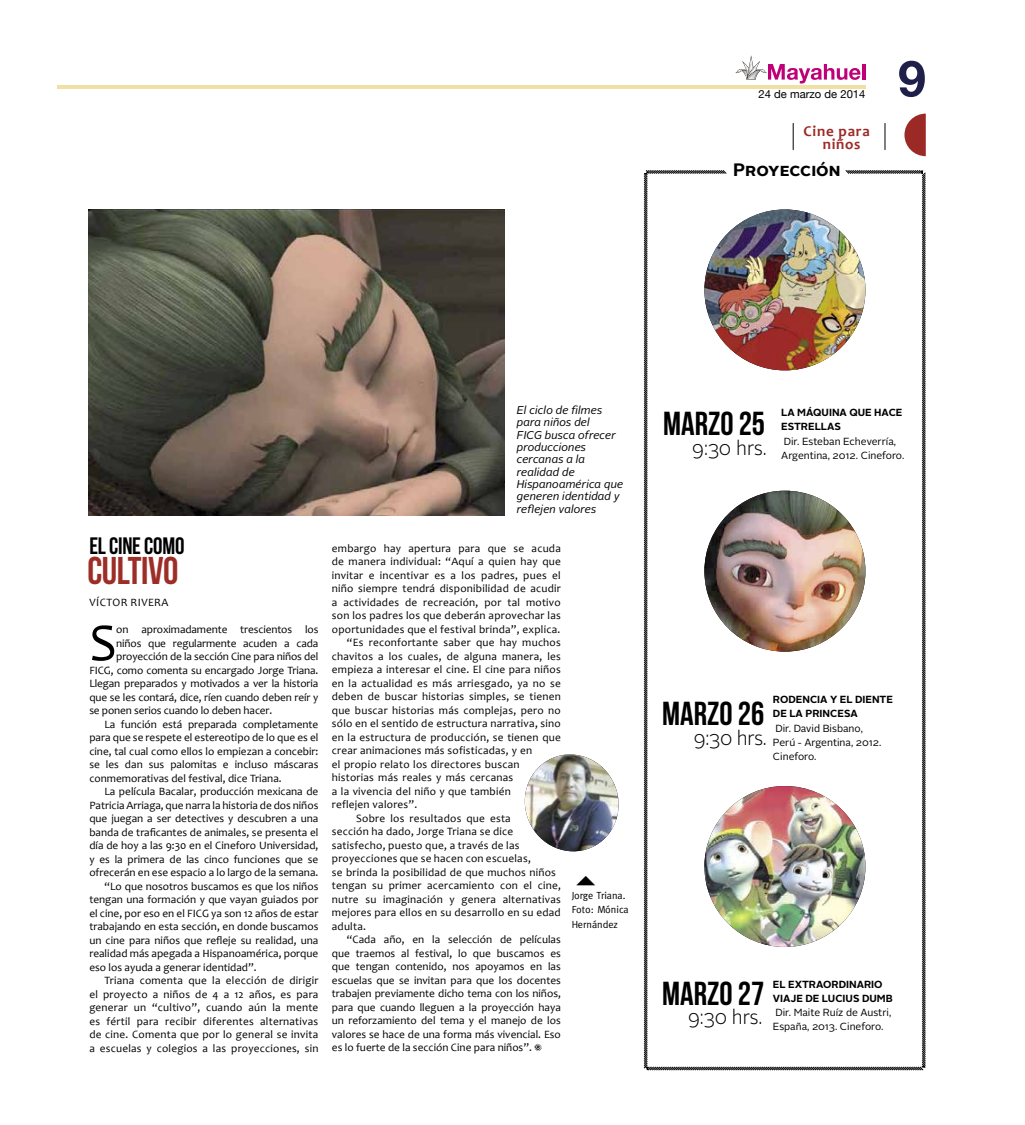
<style>
.page{position:relative;width:1025px;height:1125px;background:#fff}
.page>*{position:absolute;margin:0;border:0;box-sizing:border-box;transform-origin:0 0}
.t1{font:53.75px "Candara";color:#000}
.t2{font:700 50px "Helvetica Neue";color:#1f204a}
.t3{font:38.62px "Bebas Neue";letter-spacing:-.01em;color:#9d2d27}
.t4{font:33.25px "Bebas Neue";color:#000}
.t5{font:23.75px "Bebas Neue";letter-spacing:-.01em;color:#000}
.t6{font:300 20.25px "Alright Sans";letter-spacing:-.01em;color:#000;scale:.94 1}
.t7{font:700 18px "Alright Sans";color:#000}
.t8{font:700 15px/13.8px "Candara";letter-spacing:.05em;color:#9c2b27}
.t9{font:11.25px "Candara";color:#000}
.t10{font:11.25px "Candara";letter-spacing:.02em;color:#000}
.t11{font:italic 11.25px/12.4px "Alright Sans";color:#000}
.t12{font:11.25px "Helvetica Neue";color:#000}
.t13{font:11.25px "Candara";letter-spacing:.04em;color:#000}
.t14{font:10.25px/14.1px "Alright Sans";color:#000}
.t15{font:700 10.25px/14.1px "Alright Sans";color:#000}
.t16{font:10.25px/14.1px "Meta Normal";color:#000}
</style>
<div class="page">
<hr style="left:57px;top:85px;width:808px;height:3px;background:#f0e0a3">
<hr style="left:862px;top:64px;width:3px;height:16px;background:#c00078">
<svg style="left:735px;top:55px;width:125px;height:29px"></svg>
<svg style="left:904px;top:114px;width:21px;height:42px"></svg>
<svg style="left:792px;top:123px;width:1px;height:27px"></svg>
<svg style="left:884px;top:123px;width:1px;height:27px"></svg>
<img style="left:643px;top:170px;width:283px;height:901px">
<img style="left:88px;top:209px;width:416px;height:306px">
<svg style="left:534px;top:1044px;width:7px;height:7px"></svg>
<img style="left:524px;top:754px;width:95px;height:98px">
<p class="t12" style="left:758px;top:86px;width:108px">24 de marzo de 2014</p>
<h3 class="t8" style="left:822px;top:124px;width:49px;text-indent:-19px">Cine para niños</h3>
<h3 class="t7" style="left:732px;top:157px;width:109px">PROYECCIÓN</h3>
<h2 class="t2" style="left:897px;top:39px;width:29px">9</h2>
<h3 class="t5" style="left:89px;top:532px;width:96px">EL CINE COMO</h3>
<h3 class="t3" style="left:87px;top:549px;width:93px">CULTIVO</h3>
<p class="t13" style="left:89px;top:595px;width:80px">VÍCTOR RIVERA</p>
<h1 class="t1" style="left:89px;top:609px;width:29px">S</h1>
<p class="t9" style="left:116px;top:622px;width:203px">on aproximadamente trescientos los</p>
<p class="t9" style="left:116px;top:636px;width:203px">niños que regularmente acuden a cada</p>
<p class="t9" style="left:116px;top:649px;width:203px">proyección de la sección Cine para niños del</p>
<p class="t9" style="left:89px;top:663px;width:230px">FICG, como comenta su encargado Jorge Triana.</p>
<p class="t9" style="left:89px;top:676px;width:230px">Llegan preparados y motivados a ver la historia</p>
<p class="t9" style="left:89px;top:690px;width:230px">que se les contará, dice, ríen cuando deben reír y</p>
<p class="t9" style="left:89px;top:703px;width:184px">se ponen serios cuando lo deben hacer.</p>
<p class="t9" style="left:104px;top:717px;width:215px">La función está preparada completamente</p>
<p class="t9" style="left:89px;top:730px;width:230px">para que se respete el estereotipo de lo que es el</p>
<p class="t9" style="left:89px;top:744px;width:230px">cine, tal cual como ellos lo empiezan a concebir:</p>
<p class="t9" style="left:89px;top:757px;width:230px">se les dan sus palomitas e incluso máscaras</p>
<p class="t9" style="left:89px;top:771px;width:194px">conmemorativas del festival, dice Triana.</p>
<p class="t9" style="left:104px;top:784px;width:215px">La película Bacalar, producción mexicana de</p>
<p class="t9" style="left:89px;top:798px;width:230px">Patricia Arriaga, que narra la historia de dos niños</p>
<p class="t9" style="left:89px;top:811px;width:230px">que juegan a ser detectives y descubren a una</p>
<p class="t9" style="left:89px;top:825px;width:230px">banda de traficantes de animales, se presenta el</p>
<p class="t9" style="left:89px;top:838px;width:230px">día de hoy a las 9:30 en el Cineforo Universidad,</p>
<p class="t9" style="left:89px;top:852px;width:230px">y es la primera de las cinco funciones que se</p>
<p class="t9" style="left:89px;top:865px;width:230px">ofrecerán en ese espacio a lo largo de la semana.</p>
<p class="t9" style="left:104px;top:879px;width:215px">“Lo que nosotros buscamos es que los niños</p>
<p class="t9" style="left:89px;top:892px;width:230px">tengan una formación y que vayan guiados por</p>
<p class="t9" style="left:89px;top:906px;width:230px">el cine, por eso en el FICG ya son 12 años de estar</p>
<p class="t9" style="left:89px;top:919px;width:230px">trabajando en esta sección, en donde buscamos</p>
<p class="t9" style="left:89px;top:933px;width:230px">un cine para niños que refleje su realidad, una</p>
<p class="t9" style="left:89px;top:946px;width:230px">realidad más apegada a Hispanoamérica, porque</p>
<p class="t9" style="left:89px;top:960px;width:169px">eso los ayuda a generar identidad”.</p>
<p class="t10" style="left:104px;top:973px;width:215px">Triana comenta que la elección de dirigir</p>
<p class="t10" style="left:89px;top:987px;width:230px">el proyecto a niños de 4 a 12 años, es para</p>
<p class="t10" style="left:89px;top:1000px;width:230px">generar un “cultivo”, cuando aún la mente</p>
<p class="t10" style="left:89px;top:1014px;width:230px">es fértil para recibir diferentes alternativas</p>
<p class="t10" style="left:89px;top:1027px;width:230px">de cine. Comenta que por lo general se invita</p>
<p class="t10" style="left:89px;top:1041px;width:230px">a escuelas y colegios a las proyecciones, sin</p>
<p class="t11" style="left:516px;top:404px;width:108px">El ciclo de filmes para niños del<br>FICG busca ofrecer producciones cercanas a la realidad de<br>Hispanoamérica que generen identidad y reflejen valores</p>
<p class="t10" style="left:332px;top:541px;width:230px">embargo hay apertura para que se acuda</p>
<p class="t10" style="left:332px;top:554px;width:230px">de manera individual: “Aquí a quien hay que</p>
<p class="t10" style="left:332px;top:568px;width:230px">invitar e incentivar es a los padres, pues el</p>
<p class="t10" style="left:332px;top:581px;width:230px">niño siempre tendrá disponibilidad de acudir</p>
<p class="t10" style="left:332px;top:595px;width:230px">a actividades de recreación, por tal motivo</p>
<p class="t10" style="left:332px;top:608px;width:230px">son los padres los que deberán aprovechar las</p>
<p class="t10" style="left:332px;top:622px;width:230px">oportunidades que el festival brinda”, explica.</p>
<p class="t10" style="left:347px;top:635px;width:215px">“Es reconfortante saber que hay muchos</p>
<p class="t10" style="left:332px;top:649px;width:230px">chavitos a los cuales, de alguna manera, les</p>
<p class="t10" style="left:332px;top:662px;width:230px">empieza a interesar el cine. El cine para niños</p>
<p class="t10" style="left:332px;top:676px;width:230px">en la actualidad es más arriesgado, ya no se</p>
<p class="t10" style="left:332px;top:689px;width:230px">deben de buscar historias simples, se tienen</p>
<p class="t10" style="left:332px;top:703px;width:230px">que buscar historias más complejas, pero no</p>
<p class="t10" style="left:332px;top:716px;width:230px">sólo en el sentido de estructura narrativa, sino</p>
<p class="t10" style="left:332px;top:730px;width:230px">en la estructura de producción, se tienen que</p>
<p class="t10" style="left:332px;top:743px;width:202px">crear animaciones más sofisticadas, y en</p>
<p class="t10" style="left:332px;top:757px;width:189px">el propio relato los directores buscan</p>
<p class="t10" style="left:332px;top:770px;width:183px">historias más reales y más cercanas</p>
<p class="t10" style="left:332px;top:784px;width:180px">a la vivencia del niño y que también</p>
<p class="t10" style="left:332px;top:797px;width:87px">reflejen valores”.</p>
<p class="t10" style="left:356px;top:811px;width:156px">Sobre los resultados que esta</p>
<p class="t10" style="left:332px;top:824px;width:183px">sección ha dado, Jorge Triana se dice</p>
<p class="t10" style="left:332px;top:838px;width:189px">satisfecho, puesto que, a través de las</p>
<p class="t10" style="left:332px;top:851px;width:200px">proyecciones que se hacen con escuelas,</p>
<p class="t10" style="left:332px;top:865px;width:225px">se brinda la posibilidad de que muchos niños</p>
<p class="t10" style="left:332px;top:878px;width:230px">tengan su primer acercamiento con el cine,</p>
<p class="t10" style="left:332px;top:892px;width:230px">nutre su imaginación y genera alternativas</p>
<p class="t10" style="left:332px;top:905px;width:230px">mejores para ellos en su desarrollo en su edad</p>
<p class="t9" style="left:332px;top:919px;width:36px">adulta.</p>
<p class="t9" style="left:347px;top:932px;width:215px">“Cada año, en la selección de películas</p>
<p class="t9" style="left:332px;top:946px;width:230px">que traemos al festival, lo que buscamos es</p>
<p class="t9" style="left:332px;top:959px;width:230px">que tengan contenido, nos apoyamos en las</p>
<p class="t9" style="left:332px;top:973px;width:230px">escuelas que se invitan para que los docentes</p>
<p class="t9" style="left:332px;top:986px;width:230px">trabajen previamente dicho tema con los niños,</p>
<p class="t9" style="left:332px;top:1000px;width:230px">para que cuando lleguen a la proyección haya</p>
<p class="t9" style="left:332px;top:1013px;width:230px">un reforzamiento del tema y el manejo de los</p>
<p class="t9" style="left:332px;top:1027px;width:230px">valores se hace de una forma más vivencial. Eso</p>
<p class="t9" style="left:332px;top:1040px;width:201px">es lo fuerte de la sección Cine para niños”.</p>
<p class="t16" style="left:571px;top:889px;width:58px">Jorge Triana.<br>Foto: Mónica<br>Hernández</p>
<h3 class="t4" style="left:663px;top:405px;width:103px">MARZO 25</h3>
<h3 class="t6" style="left:692px;top:434px;width:81px">9:30 hrs.</h3>
<p class="t15" style="left:780px;top:406px;width:115px">LA MÁQUINA QUE HACE<br>ESTRELLAS</p>
<p class="t14" style="left:780px;top:434px;width:125px">Dir. Esteban Echeverría,<br>Argentina, 2012. Cineforo.</p>
<h3 class="t4" style="left:662px;top:696px;width:103px">MARZO 26</h3>
<h3 class="t6" style="left:693px;top:725px;width:79px">9:30 hrs.</h3>
<p class="t15" style="left:772px;top:693px;width:121px;text-indent:23px">ENCIA Y EL DIENTE<br>DE LA PRINCESA</p>
<p class="t14" style="left:772px;top:721px;width:110px">Dir. David Bisbano,<br>Perú - Argentina, 2012.<br>Cineforo.</p>
<p class="t15" style="left:772px;top:693px;width:9px">ROD</p>
<h3 class="t4" style="left:662px;top:975px;width:103px">MARZO 27</h3>
<h3 class="t6" style="left:687px;top:1004px;width:81px">9:30 hrs.</h3>
<p class="t15" style="left:772px;top:978px;width:76px">EL EXTRAORDINARIO<br>VIAJE DE LUCIUS</p>
<p class="t15" style="left:861px;top:992px;width:32px">DUMB</p>
<p class="t14" style="left:772px;top:1006px;width:120px">Dir. Maite Ruíz de Austri,<br>España, 2013. Cineforo.</p>
</div>
